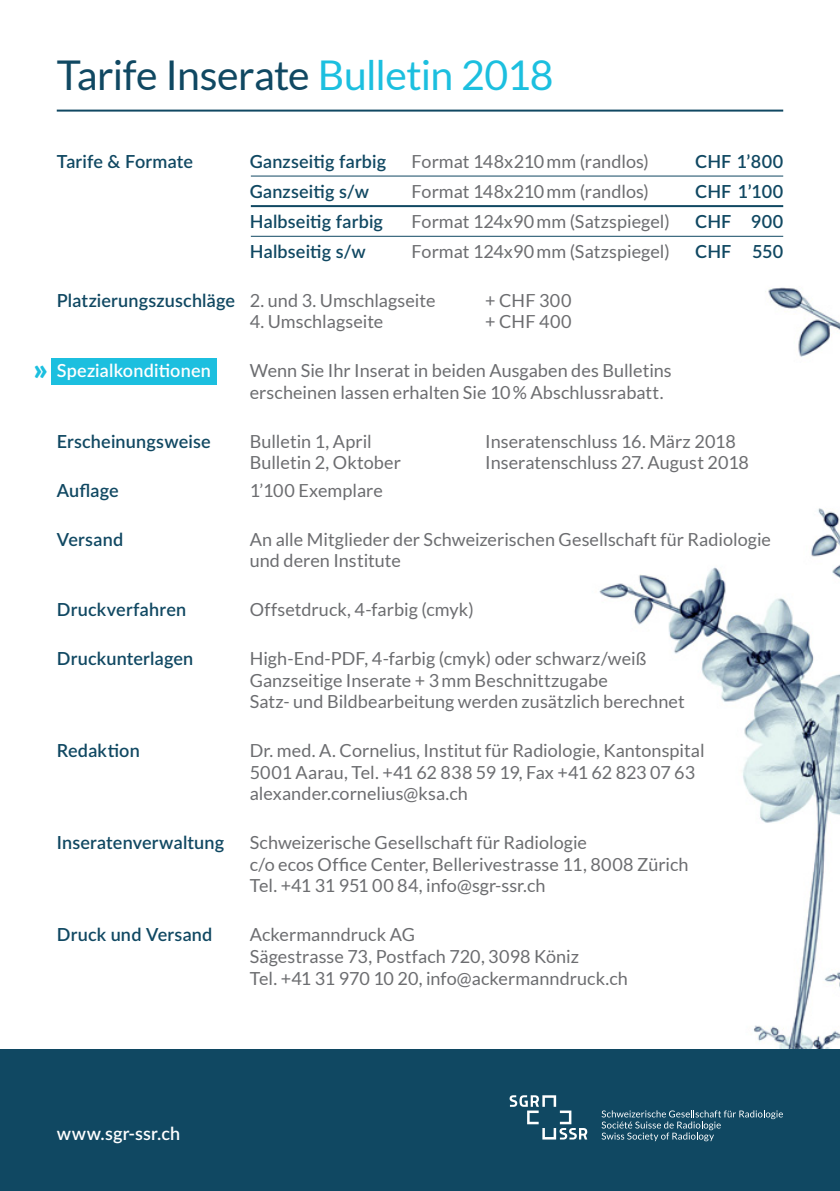
<style>
.page{position:relative;width:840px;height:1191px;background:#fff}
.page>*{position:absolute;margin:0;border:0;box-sizing:border-box;transform-origin:0 0}
.t1{font:41px "Lato";letter-spacing:-.02em;color:#104862}
.t2{font:900 30px "Lato";color:#1cbfdf}
.t3{font:18px/21.6px "Lato";color:#6c6d70}
.t4{font:600 18px "Lato";letter-spacing:.01em;color:#104862}
.t5{font:600 18px "Lato";letter-spacing:.01em;color:#fff}
.s1{color:#1cbfdf}
.s2{font-weight:400;color:#6c6d70}
</style>
<div class="page">
<img style="left:599px;top:287px;width:240px;height:762px">
<div style="left:51px;top:359px;width:166px;height:26px;background:#1cbfdf"></div>
<hr style="left:251px;top:175px;width:531px;height:1px;background:#104862">
<hr style="left:251px;top:205px;width:531px;height:2px;background:#104862">
<hr style="left:251px;top:236px;width:531px;height:1px;background:#104862">
<hr style="left:57px;top:110px;width:725px;height:2px;background:#104862">
<div style="left:0;top:1049px;width:839px;height:142px;background:#104862"></div>
<svg style="left:509px;top:1095px;width:78px;height:44px"></svg>
<svg style="left:601px;top:1110px;width:181px;height:31px"></svg>
<p class="t1" style="left:57px;top:52px;width:498px">Tarife Inserate <span class="s1">Bulletin 2018</span></p>
<p class="t2" style="left:33px;top:351px;width:17px">»</p>
<p class="t4" style="left:57px;top:148px;width:138px">Tarife &amp; Formate</p>
<p class="t4" style="left:249px;top:148px;width:138px">Ganzseitig farbig</p>
<p class="t3" style="left:411px;top:150px;width:239px">Format 148x210mm (randlos)</p>
<p class="t4" style="left:694px;top:148px;width:89px">CHF 1’800</p>
<p class="t4" style="left:249px;top:178px;width:121px">Ganzseitig s/w</p>
<p class="t3" style="left:411px;top:180px;width:239px">Format 148x210mm (randlos)</p>
<p class="t4" style="left:694px;top:178px;width:89px">CHF 1’100</p>
<p class="t4" style="left:249px;top:208px;width:135px">Halbseitig farbig</p>
<p class="t3" style="left:411px;top:210px;width:259px">Format 124x90mm (Satzspiegel)</p>
<p class="t4" style="left:694px;top:208px;width:89px">CHF 900</p>
<p class="t4" style="left:249px;top:238px;width:117px">Halbseitig s/w</p>
<p class="t3" style="left:411px;top:240px;width:259px">Format 124x90mm (Satzspiegel)</p>
<p class="t4" style="left:694px;top:238px;width:89px">CHF 550</p>
<p class="t4" style="left:57px;top:287px;width:380px">Platzierungszuschläge <span class="s2">2. und 3. Umschlagseite</span></p>
<p class="t3" style="left:485px;top:289px;width:88px">+ CHF 300</p>
<p class="t3" style="left:249px;top:311px;width:135px">4. Umschlagseite</p>
<p class="t3" style="left:485px;top:311px;width:88px">+ CHF 400</p>
<p class="t5" style="left:57px;top:358px;width:156px">Spezialkonditionen</p>
<p class="t3" style="left:249px;top:360px;width:423px">Wenn Sie Ihr Inserat in beiden Ausgaben des Bulletins erscheinen lassen erhalten Sie 10% Abschlussrabatt.</p>
<p class="t4" style="left:57px;top:428px;width:155px">Erscheinungsweise</p>
<p class="t3" style="left:249px;top:430px;width:123px">Bulletin 1, April</p>
<p class="t3" style="left:485px;top:430px;width:252px">Inseratenschluss 16. März 2018</p>
<p class="t3" style="left:249px;top:452px;width:153px">Bulletin 2, Oktober</p>
<p class="t3" style="left:485px;top:452px;width:265px">Inseratenschluss 27. August 2018</p>
<p class="t4" style="left:57px;top:477px;width:64px">Auflage</p>
<p class="t3" style="left:249px;top:479px;width:135px">1’100 Exemplare</p>
<p class="t4" style="left:57px;top:526px;width:68px">Versand</p>
<p class="t3" style="left:249px;top:528px;width:522px">An alle Mitglieder der Schweizerischen Gesellschaft für Radiologie und deren Institute</p>
<p class="t4" style="left:57px;top:596px;width:131px">Druckverfahren</p>
<p class="t3" style="left:249px;top:598px;width:225px">Offsetdruck, 4-farbig (cmyk)</p>
<p class="t4" style="left:57px;top:645px;width:138px">Druckunterlagen</p>
<p class="t3" style="left:249px;top:647px;width:398px">High-End-PDF, 4-farbig (cmyk) oder schwarz/weiß<br>Ganzseitige Inserate + 3mm Beschnittzugabe</p>
<p class="t3" style="left:249px;top:691px;width:436px">Satz- und Bildbearbeitung werden zusätzlich berechnet</p>
<p class="t4" style="left:57px;top:737px;width:84px">Redaktion</p>
<p class="t3" style="left:249px;top:739px;width:456px">Dr. med. A. Cornelius, Institut für Radiologie, Kantonspital</p>
<p class="t3" style="left:249px;top:761px;width:447px">5001 Aarau, Tel. +41 62 838 59 19, Fax +41 62 823 07 63</p>
<p class="t3" style="left:249px;top:783px;width:220px">alexander.cornelius@ksa.ch</p>
<p class="t4" style="left:57px;top:829px;width:169px">Inseratenverwaltung</p>
<p class="t3" style="left:249px;top:831px;width:338px">Schweizerische Gesellschaft für Radiologie</p>
<p class="t3" style="left:249px;top:853px;width:440px">c/o ecos Office Center, Bellerivestrasse 11, 8008 Zürich<br>Tel. +41 31 951 00 84, info@sgr-ssr.ch</p>
<p class="t4" style="left:57px;top:921px;width:157px">Druck und Versand</p>
<p class="t3" style="left:249px;top:924px;width:330px">Ackermanndruck AG<br>Sägestrasse 73, Postfach 720, 3098 Köniz</p>
<p class="t3" style="left:249px;top:967px;width:379px">Tel. +41 31 970 10 20, info@ackermanndruck.ch</p>
<p class="t5" style="left:57px;top:1120px;width:125px">www.sgr-ssr.ch</p>
</div>
